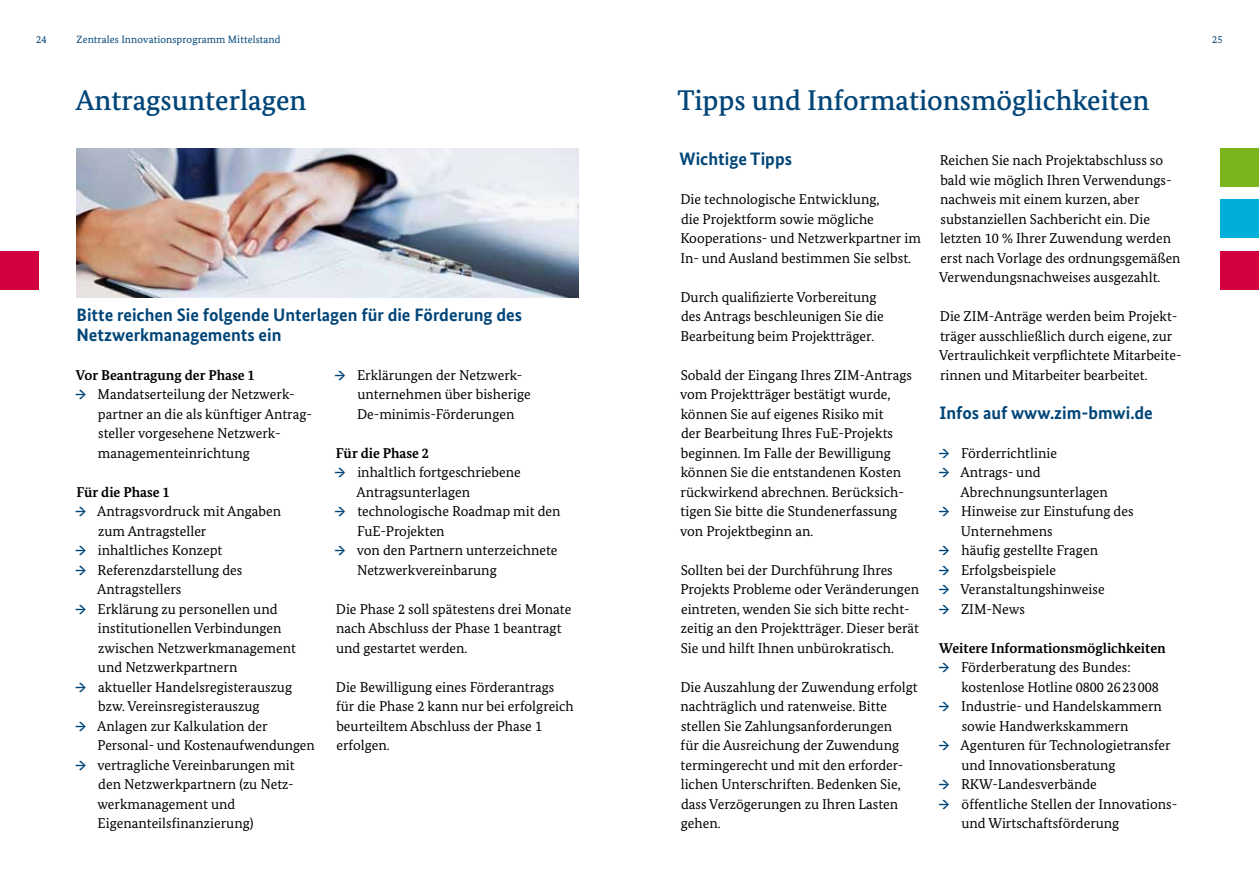
<style>
.page{position:relative;width:1259px;height:893px;background:#fff}
.page>*{position:absolute;margin:0;border:0;box-sizing:border-box;transform-origin:0 0}
.t1{font:500 28.5px "Bundes Serif";color:#004578}
.t2{font:700 18px/19.5px "Bundes Sans";color:#004578}
.t3{font:14.25px/19.5px "Bundes Serif";color:#000}
.t4{font:700 14.25px "Bundes Serif";color:#000}
.t5{font:10.5px "Bundes Serif";letter-spacing:.01em;color:#004578}
.s1{font-weight:700;color:#004578}
</style>
<div class="page">
<div style="left:1220px;top:251px;width:39px;height:38px;background:#d2003c"></div>
<div style="left:0;top:251px;width:38px;height:38px;background:#d2003c"></div>
<div style="left:1220px;top:200px;width:39px;height:38px;background:#00afd7"></div>
<div style="left:1220px;top:149px;width:39px;height:38px;background:#7ab51d"></div>
<img style="left:77px;top:149px;width:501px;height:149px">
<p class="t5" style="left:36px;top:33px;width:12px">24</p>
<p class="t5" style="left:77px;top:33px;width:206px">Zentrales Innovationsprogramm Mittelstand</p>
<p class="t5" style="left:1212px;top:33px;width:12px">25</p>
<h1 class="t1" style="left:76px;top:83px;width:232px">Antragsunterlagen</h1>
<p class="t2" style="left:77px;top:305px;width:447px">Bitte reichen Sie folgende Unterlagen für die Förderung des<br>Netzwerkmanagements ein</p>
<p class="t4" style="left:76px;top:366px;width:180px">Vor Beantragung der Phase 1</p>
<p class="t3" style="left:98px;top:385px;width:214px;text-indent:-23px"><span class="s1">→</span> Mandatserteilung der Netzwerk&shy;partner an die als künftiger Antrag&shy;steller vorgesehene Netzwerk&shy;managementeinrichtung</p>
<p class="t4" style="left:76px;top:483px;width:95px">Für die Phase 1</p>
<p class="t3" style="left:98px;top:502px;width:184px;text-indent:-23px"><span class="s1">→</span> Antragsvordruck mit Angaben zum Antragsteller</p>
<p class="t3" style="left:75px;top:541px;width:149px"><span class="s1">→</span> inhaltliches Konzept</p>
<p class="t3" style="left:97px;top:560px;width:147px;text-indent:-22px"><span class="s1">→</span> Referenzdarstellung des<br>Antragstellers</p>
<p class="t3" style="left:98px;top:599px;width:200px;text-indent:-23px"><span class="s1">→</span> Erklärung zu personellen und institutionellen Verbindungen zwischen Netzwerkmanagement und Netzwerkpartnern</p>
<p class="t3" style="left:98px;top:677px;width:195px;text-indent:-23px"><span class="s1">→</span> aktueller Handelsregisterauszug bzw. Vereinsregisterauszug</p>
<p class="t3" style="left:98px;top:716px;width:219px;text-indent:-23px"><span class="s1">→</span> Anlagen zur Kalkulation der<br>Personal- und Kostenaufwendungen</p>
<p class="t3" style="left:97px;top:755px;width:199px;text-indent:-22px"><span class="s1">→</span> vertragliche Vereinbarungen mit den Netzwerkpartnern (zu Netz&shy;werkmanagement und<br>Eigenanteilsfinanzierung)</p>
<p class="t3" style="left:357px;top:365px;width:175px;text-indent:-22px"><span class="s1">→</span> Erklärungen der Netzwerk&shy;unternehmen über bisherige<br>De-minimis-Förderungen</p>
<p class="t4" style="left:336px;top:444px;width:95px">Für die Phase 2</p>
<p class="t3" style="left:357px;top:463px;width:166px;text-indent:-22px"><span class="s1">→</span> inhaltlich fortgeschriebene<br>Antragsunterlagen</p>
<p class="t3" style="left:357px;top:502px;width:205px;text-indent:-23px"><span class="s1">→</span> technologische Roadmap mit den<br>FuE-Projekten</p>
<p class="t3" style="left:357px;top:541px;width:202px;text-indent:-23px"><span class="s1">→</span> von den Partnern unterzeichnete<br>Netzwerkvereinbarung</p>
<p class="t3" style="left:336px;top:599px;width:237px">Die Phase 2 soll spätestens drei Monate nach Abschluss der Phase 1 beantragt und gestartet werden.</p>
<p class="t3" style="left:336px;top:677px;width:239px">Die Bewilligung eines Förderantrags für die Phase 2 kann nur bei erfolgreich beurteiltem Abschluss der Phase 1 erfolgen.</p>
<h1 class="t1" style="left:677px;top:83px;width:473px">Tipps und Informationsmöglichkeiten</h1>
<p class="t2" style="left:679px;top:149px;width:114px">Wichtige Tipps</p>
<p class="t3" style="left:680px;top:190px;width:242px">Die technologische Entwicklung,<br>die Projektform sowie mögliche Kooperations- und Netzwerkpartner im In- und Ausland bestimmen Sie selbst.</p>
<p class="t3" style="left:680px;top:287px;width:205px">Durch qualifizierte Vorbereitung des Antrags beschleunigen Sie die<br>Bearbeitung beim Projektträger.</p>
<p class="t3" style="left:680px;top:365px;width:233px">Sobald der Eingang Ihres ZIM-Antrags vom Projektträger bestätigt wurde, können Sie auf eigenes Risiko mit<br>der Bearbeitung Ihres FuE-Projekts beginnen. Im Falle der Bewilligung können Sie die entstandenen Kosten rückwirkend abrechnen. Berücksich&shy;tigen Sie bitte die Stundenerfassung von Projektbeginn an.</p>
<p class="t3" style="left:680px;top:560px;width:240px">Sollten bei der Durchführung Ihres Projekts Probleme oder Veränderungen eintreten, wenden Sie sich bitte recht&shy;zeitig an den Projektträger. Dieser berät Sie und hilft Ihnen unbürokratisch.</p>
<p class="t3" style="left:680px;top:677px;width:239px">Die Auszahlung der Zuwendung erfolgt nachträglich und ratenweise. Bitte stellen Sie Zahlungsanforderungen<br>für die Ausreichung der Zuwendung termingerecht und mit den erforder&shy;lichen Unterschriften. Bedenken Sie, dass Verzögerungen zu Ihren Lasten gehen.</p>
<p class="t3" style="left:939px;top:150px;width:243px">Reichen Sie nach Projektabschluss so bald wie möglich Ihren Verwendungs&shy;nachweis mit einem kurzen, aber substanziellen Sachbericht ein. Die letzten 10 % Ihrer Zuwendung werden erst nach Vorlage des ordnungsgemäßen Verwendungsnachweises ausgezahlt.</p>
<p class="t3" style="left:939px;top:307px;width:244px">Die ZIM-Anträge werden beim Projekt&shy;träger ausschließlich durch eigene, zur Vertraulichkeit verpflichtete Mitarbeite&shy;rinnen und Mitarbeiter bearbeitet.</p>
<p class="t2" style="left:939px;top:403px;width:215px">Infos auf www.zim-bmwi.de</p>
<p class="t3" style="left:938px;top:443px;width:120px"><span class="s1">→</span> Förderrichtlinie</p>
<p class="t3" style="left:960px;top:463px;width:149px;text-indent:-22px"><span class="s1">→</span> Antrags- und<br>Abrechnungsunterlagen</p>
<p class="t3" style="left:961px;top:502px;width:174px;text-indent:-22px"><span class="s1">→</span> Hinweise zur Einstufung des<br>Unternehmens</p>
<p class="t3" style="left:938px;top:541px;width:161px"><span class="s1">→</span> häufig gestellte Fragen</p>
<p class="t3" style="left:938px;top:560px;width:119px"><span class="s1">→</span> Erfolgsbeispiele</p>
<p class="t3" style="left:938px;top:580px;width:168px"><span class="s1">→</span> Veranstaltungshinweise</p>
<p class="t3" style="left:938px;top:599px;width:88px"><span class="s1">→</span> ZIM-News</p>
<p class="t4" style="left:939px;top:639px;width:228px">Weitere Informationsmöglichkeiten</p>
<p class="t3" style="left:961px;top:658px;width:199px;text-indent:-23px"><span class="s1">→</span> Förderberatung des Bundes: kostenlose Hotline 0800 2623008</p>
<p class="t3" style="left:961px;top:697px;width:202px;text-indent:-23px"><span class="s1">→</span> Industrie- und Handelskammern sowie Handwerkskammern</p>
<p class="t3" style="left:961px;top:736px;width:211px;text-indent:-23px"><span class="s1">→</span> Agenturen für Technologietransfer und Innovationsberatung</p>
<p class="t3" style="left:938px;top:775px;width:160px"><span class="s1">→</span> RKW-Landesverbände</p>
<p class="t3" style="left:961px;top:794px;width:217px;text-indent:-23px"><span class="s1">→</span> öffentliche Stellen der Innovations&shy;und Wirtschaftsförderung</p>
</div>
